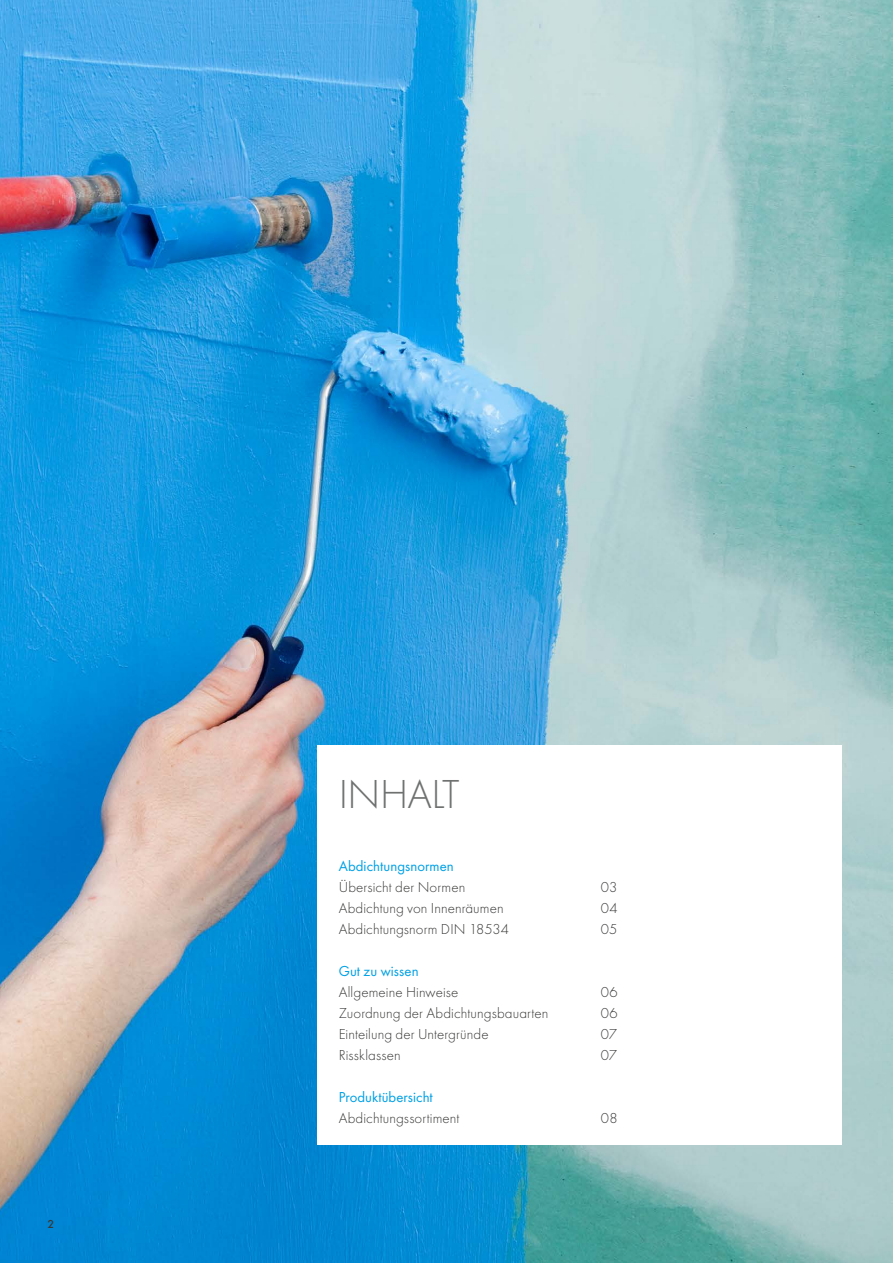
<style>
.page{position:relative;width:893px;height:1263px;background:#fff}
.page>*{position:absolute;margin:0;border:0;box-sizing:border-box;transform-origin:0 0}
.t1{font:300 42px "Futura";letter-spacing:-.015em;color:#6f7070}
.t2{font:300 15px/21px "Futura";letter-spacing:.005em;color:#383937}
.t3{font:15px "Futura Boo";letter-spacing:.005em;color:#00a1e5}
.t4{font:500 12px "Futura";color:#383937}
</style>
<div class="page">
<img style="left:0;top:0;width:590px;height:1263px">
<img style="left:590px;top:0;width:303px;height:1263px">
<div style="left:317px;top:745px;width:525px;height:399px;background:#fff"></div>
<p class="t4" style="left:48px;top:1217px;width:8px">2</p>
<h1 class="t1" style="left:339px;top:771px;width:122px">INHALT</h1>
<p class="t3" style="left:339px;top:857px;width:116px">Abdichtungsnormen</p>
<p class="t2" style="left:339px;top:877px;width:128px">Übersicht der Normen</p>
<p class="t2" style="left:339px;top:898px;width:166px">Abdichtung von Innenräumen</p>
<p class="t2" style="left:339px;top:919px;width:172px">Abdichtungsnorm DIN 18534</p>
<p class="t3" style="left:339px;top:962px;width:81px">Gut zu wissen</p>
<p class="t2" style="left:339px;top:982px;width:121px">Allgemeine Hinweise</p>
<p class="t2" style="left:339px;top:1003px;width:211px">Zuordnung der Abdichtungsbauarten</p>
<p class="t2" style="left:339px;top:1024px;width:151px">Einteilung der Untergründe<br>Rissklassen</p>
<p class="t3" style="left:339px;top:1088px;width:96px">Produktübersicht</p>
<p class="t2" style="left:339px;top:1108px;width:122px">Abdichtungssortiment</p>
<p class="t2" style="left:601px;top:877px;width:18px">03</p>
<p class="t2" style="left:601px;top:898px;width:18px">04</p>
<p class="t2" style="left:601px;top:919px;width:18px">05</p>
<p class="t2" style="left:601px;top:982px;width:18px">06</p>
<p class="t2" style="left:601px;top:1003px;width:18px">06</p>
<p class="t2" style="left:601px;top:1024px;width:18px">07<br>07</p>
<p class="t2" style="left:601px;top:1108px;width:18px">08</p>
</div>
